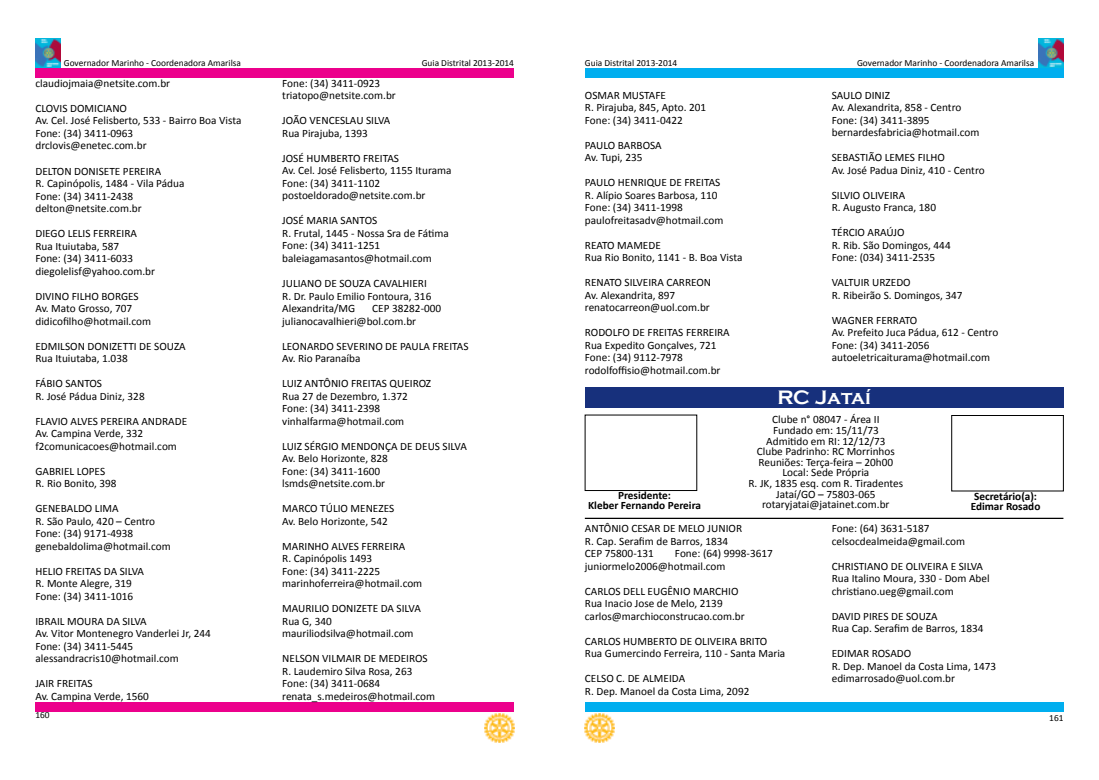
<style>
.page{position:relative;width:1099px;height:780px;background:#fff}
.page>*{position:absolute;margin:0;border:0;box-sizing:border-box;transform-origin:0 0}
.t1{font:700 20px "Copperplate Gothic";color:#fff}
.t2{font:11.25px/12.5px "Calibri";color:#000}
.t3{font:700 11.25px/10px "Calibri";color:#000;text-align:center}
.t4{font:9.38px "Calibri";color:#000}
</style>
<div class="page">
<div style="left:35px;top:69px;width:479px;height:9px;background:#ec008c"></div>
<img style="left:485px;top:713px;width:29px;height:30px">
<div style="left:35px;top:702px;width:479px;height:9px;background:#ec008c"></div>
<div style="left:585px;top:702px;width:478px;height:9px;background:#00aeef"></div>
<img style="left:585px;top:713px;width:29px;height:30px">
<div style="left:585px;top:69px;width:478px;height:9px;background:#00aeef"></div>
<img style="left:35px;top:38px;width:25px;height:29px">
<img style="left:1038px;top:38px;width:25px;height:29px">
<div style="left:585px;top:387px;width:478px;height:21px;background:#17307c"></div>
<hr style="left:585px;top:517px;width:478px;height:2px;background:#000">
<div style="left:951px;top:415px;width:112px;height:76px;border:1px solid #000"></div>
<p class="t4" style="left:64px;top:56px;width:179px">Governador Marinho - Coordenadora Amarilsa</p>
<p class="t4" style="left:421px;top:56px;width:94px">Guia Distrital 2013-2014</p>
<p class="t2" style="left:35px;top:77px;width:136px">claudiojmaia@netsite.com.br</p>
<p class="t2" style="left:35px;top:102px;width:207px">CLOVIS DOMICIANO<br>Av. Cel. José Felisberto, 533 - Bairro Boa Vista<br>Fone: (34) 3411-0963 drclovis@enetec.com.br</p>
<p class="t2" style="left:35px;top:164px;width:151px">DELTON DONISETE PEREIRA<br>R. Capinópolis, 1484 - Vila Pádua<br>Fone: (34) 3411-2438 delton@netsite.com.br</p>
<p class="t2" style="left:35px;top:227px;width:121px">DIEGO LELIS FERREIRA<br>Rua Ituiutaba, 587<br>Fone: (34) 3411-6033 diegolelisf@yahoo.com.br</p>
<p class="t2" style="left:35px;top:289px;width:117px">DIVINO FILHO BORGES<br>Av. Mato Grosso, 707 didicofilho@hotmail.com</p>
<p class="t2" style="left:35px;top:339px;width:152px">EDMILSON DONIZETTI DE SOUZA<br>Rua Ituiutaba, 1.038</p>
<p class="t2" style="left:35px;top:377px;width:111px">FÁBIO SANTOS<br>R. José Pádua Diniz, 328</p>
<p class="t2" style="left:35px;top:414px;width:153px">FLAVIO ALVES PEREIRA ANDRADE<br>Av. Campina Verde, 332 f2comunicacoes@hotmail.com</p>
<p class="t2" style="left:35px;top:464px;width:83px">GABRIEL LOPES<br>R. Rio Bonito, 398</p>
<p class="t2" style="left:35px;top:502px;width:137px">GENEBALDO LIMA<br>R. São Paulo, 420 – Centro<br>Fone: (34) 9171-4938 genebaldolima@hotmail.com</p>
<p class="t2" style="left:35px;top:564px;width:110px">HELIO FREITAS DA SILVA<br>R. Monte Alegre, 319<br>Fone: (34) 3411-1016</p>
<p class="t2" style="left:35px;top:614px;width:177px">IBRAIL MOURA DA SILVA<br>Av. Vitor Montenegro Vanderlei Jr, 244<br>Fone: (34) 3411-5445 alessandracris10@hotmail.com</p>
<p class="t2" style="left:35px;top:677px;width:115px">JAIR FREITAS<br>Av. Campina Verde, 1560</p>
<p class="t2" style="left:282px;top:77px;width:115px">Fone: (34) 3411-0923 triatopo@netsite.com.br</p>
<p class="t2" style="left:282px;top:114px;width:110px">JOÃO VENCESLAU SILVA<br>Rua Pirajuba, 1393</p>
<p class="t2" style="left:282px;top:152px;width:171px">JOSÉ HUMBERTO FREITAS<br>Av. Cel. José Felisberto, 1155 Iturama<br>Fone: (34) 3411-1102 postoeldorado@netsite.com.br</p>
<p class="t2" style="left:282px;top:214px;width:168px">JOSÉ MARIA SANTOS<br>R. Frutal, 1445 - Nossa Sra de Fátima<br>Fone: (34) 3411-1251 baleiagamasantos@hotmail.com</p>
<p class="t2" style="left:282px;top:277px;width:151px">JULIANO DE SOUZA CAVALHIERI<br>R. Dr. Paulo Emilio Fontoura, 316<br>Alexandrita/MG</p>
<p class="t2" style="left:282px;top:302px;width:160px;text-indent:90px">CEP 38282-000 julianocavalhieri@bol.com.br</p>
<p class="t2" style="left:282px;top:339px;width:188px">LEONARDO SEVERINO DE PAULA FREITAS<br>Av. Rio Paranaíba</p>
<p class="t2" style="left:282px;top:377px;width:150px">LUIZ ANTÔNIO FREITAS QUEIROZ<br>Rua 27 de Dezembro, 1.372<br>Fone: (34) 3411-2398 vinhalfarma@hotmail.com</p>
<p class="t2" style="left:282px;top:439px;width:186px">LUIZ SÉRGIO MENDONÇA DE DEUS SILVA<br>Av. Belo Horizonte, 828<br>Fone: (34) 3411-1600 lsmds@netsite.com.br</p>
<p class="t2" style="left:282px;top:502px;width:113px">MARCO TÚLIO MENEZES<br>Av. Belo Horizonte, 542</p>
<p class="t2" style="left:282px;top:539px;width:141px">MARINHO ALVES FERREIRA<br>R. Capinópolis 1493<br>Fone: (34) 3411-2225 marinhoferreira@hotmail.com</p>
<p class="t2" style="left:282px;top:602px;width:140px">MAURILIO DONIZETE DA SILVA<br>Rua G, 340 mauriliodsilva@hotmail.com</p>
<p class="t2" style="left:282px;top:652px;width:154px">NELSON VILMAIR DE MEDEIROS<br>R. Laudemiro Silva Rosa, 263<br>Fone: (34) 3411-0684 renata_s.medeiros@hotmail.com</p>
<p class="t4" style="left:585px;top:56px;width:94px">Guia Distrital 2013-2014</p>
<p class="t4" style="left:857px;top:57px;width:179px">Governador Marinho - Coordenadora Amarilsa</p>
<p class="t2" style="left:831px;top:88px;width:149px">SAULO DINIZ<br>Av. Alexandrita, 858 - Centro<br>Fone: (34) 3411-3895 bernardesfabricia@hotmail.com</p>
<p class="t2" style="left:831px;top:151px;width:154px">SEBASTIÃO LEMES FILHO<br>Av. José Padua Diniz, 410 - Centro</p>
<p class="t2" style="left:831px;top:188px;width:106px">SILVIO OLIVEIRA<br>R. Augusto Franca, 180</p>
<p class="t2" style="left:831px;top:226px;width:120px">TÉRCIO ARAÚJO<br>R. Rib. São Domingos, 444<br>Fone: (034) 3411-2535</p>
<p class="t2" style="left:831px;top:276px;width:132px">VALTUIR URZEDO<br>R. Ribeirão S. Domingos, 347</p>
<p class="t2" style="left:831px;top:313px;width:168px">WAGNER FERRATO<br>Av. Prefeito Juca Pádua, 612 - Centro<br>Fone: (34) 3411-2056 autoeletricaiturama@hotmail.com</p>
<h1 class="t1" style="left:777px;top:386px;width:95px">RC Jataí</h1>
<p class="t2" style="left:748px;top:414px;width:156px;line-height:10.6px;text-align:center">Clube n° 08047 - Área II<br>Fundado em: 15/11/73<br>Admitido em RI: 12/12/73<br>Clube Padrinho: RC Morrinhos<br>Reuniões: Terça-feira – 20h00<br>Local: Sede Própria<br>R. JK, 1835 esq. com R. Tiradentes<br>Jataí/GO – 75803-065 rotaryjatai@jatainet.com.br</p>
<p class="t2" style="left:585px;top:88px;width:123px">OSMAR MUSTAFE<br>R. Pirajuba, 845, Apto. 201<br>Fone: (34) 3411-0422</p>
<p class="t2" style="left:585px;top:138px;width:78px">PAULO BARBOSA<br>Av. Tupi, 235</p>
<p class="t2" style="left:585px;top:176px;width:140px">PAULO HENRIQUE DE FREITAS<br>R. Alípio Soares Barbosa, 110<br>Fone: (34) 3411-1998 paulofreitasadv@hotmail.com</p>
<p class="t2" style="left:585px;top:238px;width:159px">REATO MAMEDE<br>Rua Rio Bonito, 1141 - B. Boa Vista</p>
<p class="t2" style="left:585px;top:276px;width:128px">RENATO SILVEIRA CARREON<br>Av. Alexandrita, 897 renatocarreon@uol.com.br</p>
<p class="t2" style="left:585px;top:326px;width:146px">RODOLFO DE FREITAS FERREIRA<br>Rua Expedito Gonçalves, 721<br>Fone: (34) 9112-7978 rodolfoffisio@hotmail.com.br</p>
<p class="t3" style="left:588px;top:490px;width:114px">Presidente:<br>Kleber Fernando Pereira</p>
<p class="t3" style="left:970px;top:490px;width:71px;text-align:left">Secretário(a):<br>Edimar Rosado</p>
<p class="t2" style="left:585px;top:522px;width:159px">ANTÔNIO CESAR DE MELO JUNIOR<br>R. Cap. Serafim de Barros, 1834<br>CEP 75800-131</p>
<p class="t2" style="left:831px;top:522px;width:135px">Fone: (64) 3631-5187 celsocdealmeida@gmail.com</p>
<p class="t2" style="left:831px;top:559px;width:159px">CHRISTIANO DE OLIVEIRA E SILVA<br>Rua Italino Moura, 330 - Dom Abel christiano.ueg@gmail.com</p>
<p class="t2" style="left:831px;top:609px;width:153px">DAVID PIRES DE SOUZA<br>Rua Cap. Serafim de Barros, 1834</p>
<p class="t2" style="left:831px;top:647px;width:166px">EDIMAR ROSADO<br>R. Dep. Manoel da Costa Lima, 1473 edimarrosado@uol.com.br</p>
<p class="t2" style="left:585px;top:547px;width:189px;text-indent:90px">Fone: (64) 9998-3617 juniormelo2006@hotmail.com</p>
<p class="t2" style="left:585px;top:584px;width:161px">CARLOS DELL EUGÊNIO MARCHIO<br>Rua Inacio Jose de Melo, 2139 carlos@marchioconstrucao.com.br</p>
<p class="t2" style="left:585px;top:634px;width:202px">CARLOS HUMBERTO DE OLIVEIRA BRITO<br>Rua Gumercindo Ferreira, 110 - Santa Maria</p>
<p class="t2" style="left:585px;top:672px;width:166px">CELSO C. DE ALMEIDA<br>R. Dep. Manoel da Costa Lima, 2092</p>
<p class="t4" style="left:35px;top:708px;width:16px">160</p>
<p class="t4" style="left:1049px;top:711px;width:16px">161</p>
</div>
